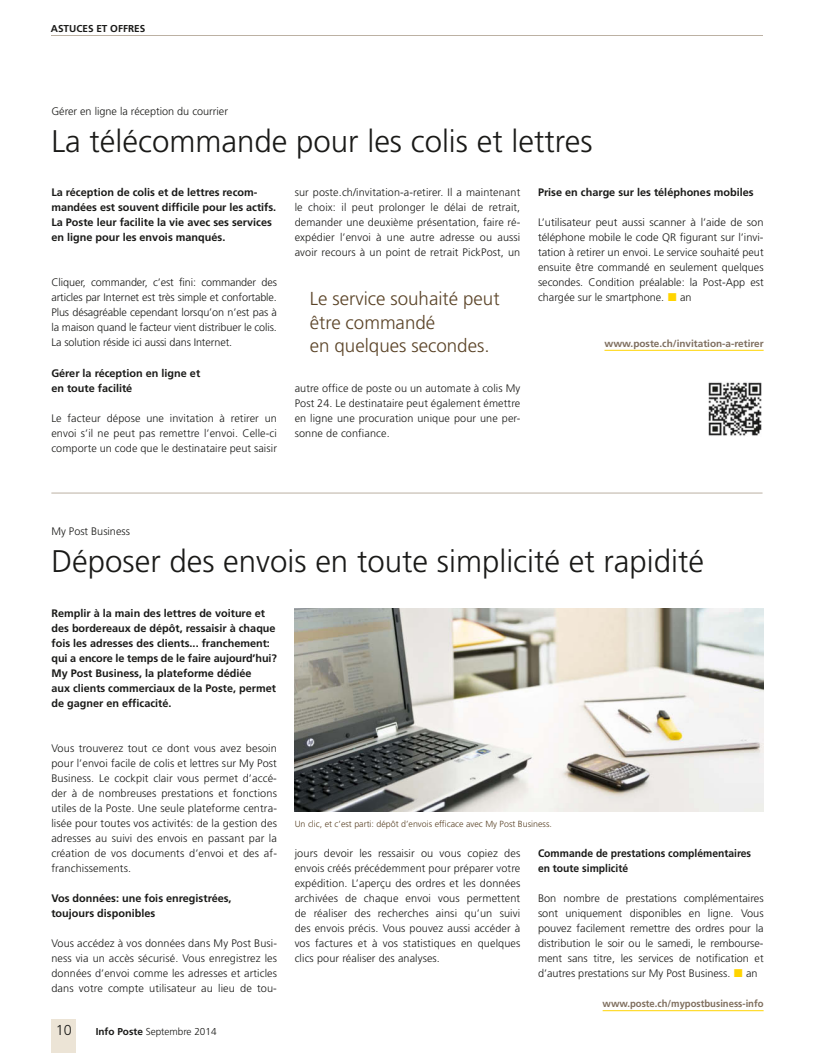
<style>
.page{position:relative;width:815px;height:1053px;background:#fff}
.page>*{position:absolute;margin:0;border:0;box-sizing:border-box;transform-origin:0 0}
.t1{font:300 31.25px "Frutiger LT Std";color:#1a1a18}
.t2{font:300 18.75px/23.8px "Frutiger LT Std";color:#5b4428}
.t3{font:300 14.38px "Frutiger LT Std";color:#1a1a18}
.t4{font:300 10.88px/15px "Frutiger LT Std";letter-spacing:.01em;color:#1a1a18;text-align:justify}
.t5{font:700 10.88px/15px "Frutiger LT Std";color:#1a1a18}
.t6{font:700 10.88px/15px "Frutiger LT Std";color:#1a1a18;scale:.95 1}
.t7{font:700 10px "Frutiger LT Std";color:#7f6f5f}
.t8{font:700 10px "Frutiger LT Std";color:#7f6f5f;scale:.95 1}
.t9{font:300 10px "Frutiger LT Std";color:#1a1a18}
.t10{font:700 10px "Frutiger LT Std";color:#1a1a18}
.t11{font:300 8.88px "Frutiger LT Std";color:#5b4428}
.s1{font-weight:700}
</style>
<div class="page">
<div style="left:51px;top:1019px;width:25px;height:33px;background:#ece4d6"></div>
<hr style="left:51px;top:35px;width:712px;height:1px;background:#bcb1a3">
<img style="left:295px;top:608px;width:469px;height:203px">
<hr style="left:604px;top:350px;width:160px;height:1px;background:#ffd400">
<hr style="left:603px;top:1010px;width:161px;height:1px;background:#ffd400">
<hr style="left:51px;top:492px;width:712px;height:1px;background:#bcb1a3">
<img style="left:708px;top:382px;width:54px;height:54px">
<p class="t10" style="left:51px;top:23px;width:96px">ASTUCES ET OFFRES</p>
<h3 class="t4" style="left:51px;top:103px;width:178px">Gérer en ligne la réception du courrier</h3>
<p class="t1" style="left:51px;top:123px;width:543px">La télécommande pour les colis et lettres</p>
<p class="t5" style="left:51px;top:185px;width:226px">La réception de colis et de lettres recom&shy;mandées est souvent difficile pour les actifs.<br>La Poste leur facilite la vie avec ses services en ligne pour les envois manqués.</p>
<p class="t4" style="left:51px;top:275px;width:227px">Cliquer, commander, c’est fini: commander des articles par Internet est très simple et confortable.<br>Plus désagréable cependant lorsqu’on n’est pas à la maison quand le facteur vient distribuer le colis.<br>La solution réside ici aussi dans Internet.</p>
<p class="t5" style="left:51px;top:365px;width:150px">Gérer la réception en ligne et en toute facilité</p>
<p class="t4" style="left:51px;top:410px;width:227px">Le facteur dépose une invitation à retirer un envoi s’il ne peut pas remettre l’envoi. Celle-ci comporte un code que le destinataire peut saisir</p>
<p class="t4" style="left:295px;top:185px;width:227px">sur poste.ch/invitation-a-retirer. Il a maintenant le choix: il peut prolonger le délai de retrait, demander une deuxième présentation, faire ré&shy;expédier l’envoi à une autre adresse ou aussi avoir recours à un point de retrait PickPost, un</p>
<p class="t5" style="left:538px;top:185px;width:217px">Prise en charge sur les téléphones mobiles</p>
<p class="t4" style="left:538px;top:215px;width:227px">L’utilisateur peut aussi scanner à l’aide de son téléphone mobile le code QR figurant sur l’invi&shy;tation à retirer un envoi. Le service souhaité peut ensuite être commandé en seulement quelques secondes. Condition préalable: la Post-App est chargée sur le smartphone.</p>
<p class="t2" style="left:310px;top:287px;width:191px">Le service souhaité peut être commandé<br>en quelques secondes.</p>
<p class="t4" style="left:680px;top:290px;width:13px">an</p>
<p class="t7" style="left:604px;top:337px;width:161px">www.poste.ch/invitation-a-retirer</p>
<p class="t4" style="left:295px;top:380px;width:227px">autre office de poste ou un automate à colis My Post 24. Le destinataire peut également émettre en ligne une procuration unique pour une per&shy;sonne de confiance.</p>
<h3 class="t4" style="left:51px;top:523px;width:80px">My Post Business</h3>
<p class="t1" style="left:51px;top:543px;width:654px">Déposer des envois en toute simplicité et rapidité</p>
<p class="t5" style="left:51px;top:605px;width:227px">Remplir à la main des lettres de voiture et des bordereaux de dépôt, ressaisir à chaque fois les adresses des clients... franchement: qui a encore le temps de le faire aujourd’hui?<br>My Post Business, la plateforme dédiée<br>aux clients commerciaux de la Poste, permet de gagner en efficacité.</p>
<p class="t4" style="left:51px;top:740px;width:227px">Vous trouverez tout ce dont vous avez besoin pour l’envoi facile de colis et lettres sur My Post Business. Le cockpit clair vous permet d’accé&shy;der à de nombreuses prestations et fonctions utiles de la Poste. Une seule plateforme centra&shy;lisée pour toutes vos activités: de la gestion des adresses au suivi des envois en passant par la création de vos documents d’envoi et des af&shy;franchissements.</p>
<p class="t5" style="left:51px;top:890px;width:182px">Vos données: une fois enregistrées, toujours disponibles</p>
<p class="t4" style="left:51px;top:935px;width:227px">Vous accédez à vos données dans My Post Busi&shy;ness via un accès sécurisé. Vous enregistrez les données d’envoi comme les adresses et articles dans votre compte utilisateur au lieu de tou-</p>
<p class="t11" style="left:295px;top:818px;width:259px">Un clic, et c’est parti: dépôt d’envois efficace avec My Post Business.</p>
<p class="t4" style="left:295px;top:845px;width:227px">jours devoir les ressaisir ou vous copiez des envois créés précédemment pour préparer votre expédition. L’aperçu des ordres et les données archivées de chaque envoi vous permettent de réaliser des recherches ainsi qu’un suivi des envois précis. Vous pouvez aussi accéder à vos factures et à vos statistiques en quelques clics pour réaliser des analyses.</p>
<p class="t6" style="left:538px;top:845px;width:226px">Commande de prestations complémentaires en toute simplicité</p>
<p class="t4" style="left:538px;top:890px;width:227px">Bon nombre de prestations complémentaires sont uniquement disponibles en ligne. Vous pouvez facilement remettre des ordres pour la distribution le soir ou le samedi, le rembourse&shy;ment sans titre, les services de notification et d’autres prestations sur My Post Business.</p>
<p class="t4" style="left:746px;top:965px;width:13px">an</p>
<p class="t8" style="left:603px;top:997px;width:171px">www.poste.ch/mypostbusiness-info</p>
<h3 class="t3" style="left:56px;top:1022px;width:17px">10</h3>
<p class="t9" style="left:96px;top:1025px;width:122px"><span class="s1">Info Poste</span> Septembre 2014</p>
</div>
